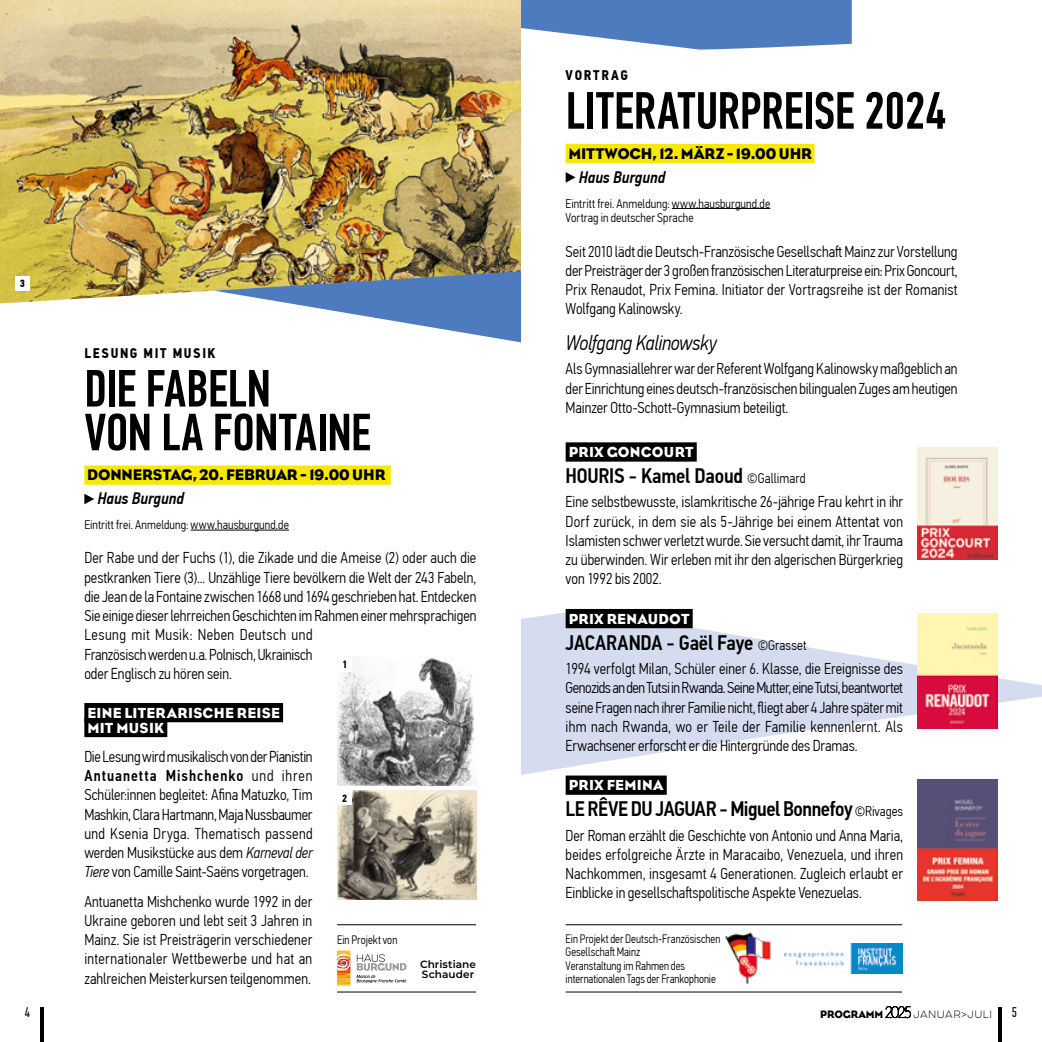
<style>
.page{position:relative;width:1042px;height:1042px;background:#fff}
.page>*{position:absolute;margin:0;border:0;box-sizing:border-box;transform-origin:0 0}
.t1{font:500 52.5px/43.8px "PF Din Text Comp Pro";letter-spacing:-.005em;color:#000}
.t2{font:500 21px "PF Din Text Cond Pro";letter-spacing:-.015em;color:#000}
.t3{font:italic 300 21px "PF Din Text Cond Pro";letter-spacing:-.015em;color:#000}
.t4{font:italic 500 16.62px "PF Din Text Cond Pro";color:#000}
.t5{font:300 15.75px/19.2px "PF Din Text Cond Pro";color:#000;text-align:justify}
.t6{font:15.75px "Eagle";letter-spacing:-.005em;color:#000}
.t7{font:14.88px/14.9px "Eagle";letter-spacing:.02em;color:#fff}
.t8{font:700 14px "PF Din Text Cond Pro";letter-spacing:.115em;color:#000}
.t9{font:14px "PF Din Text Comp Pro";color:#000}
.t10{font:300 12.6px/14.9px "PF Din Text Cond Pro";letter-spacing:.01em;color:#000}
.t11{font:300 12.25px/12.2px "PF Din Text Cond Pro";color:#000;scale:.94 1}
.t12{font:300 12.25px "PF Din Text Cond Pro";color:#000;scale:.96 1}
.t13{font:600 10.5px/10.5px "Montserrat";letter-spacing:.005em;color:#000}
.t14{font:700 10.5px "PF Din Text Cond Pro";color:#000}
.t15{font:100 9.45px "Eveleth Clean";letter-spacing:.055em;color:#000}
.s1{font-weight:500}
.s2{font-style:italic}
.s3{font-weight:300;font-size:14px}
.s4{font-family:"Eagle";font-weight:400;font-size:11.03px}
.s5{font-family:"Lato";font-size:15.75px}
</style>
<div class="page">
<svg style="left:521px;top:609px;width:521px;height:166px;fill:#d6dcf0"></svg>
<svg style="left:521px;top:0;width:331px;height:50px;background:#688ec7"></svg>
<div style="left:566px;top:144px;width:248px;height:19px;background:#f8e800"></div>
<hr style="left:672px;top:208px;width:98px;height:1px;background:#000">
<div style="left:566px;top:442px;width:131px;height:20px;background:#000"></div>
<div style="left:566px;top:609px;width:127px;height:19px;background:#000"></div>
<div style="left:566px;top:775px;width:101px;height:20px;background:#000"></div>
<svg style="left:566px;top:172px;width:9px;height:11px"></svg>
<hr style="left:40px;top:1008px;width:4px;height:34px;background:#000">
<hr style="left:998px;top:1008px;width:4px;height:34px;background:#000">
<hr style="left:566px;top:924px;width:336px;height:1px;background:#000">
<hr style="left:566px;top:991px;width:336px;height:1px;background:#000">
<img style="left:724px;top:932px;width:47px;height:52px">
<img style="left:918px;top:447px;width:79px;height:112px">
<img style="left:918px;top:613px;width:79px;height:115px">
<img style="left:918px;top:779px;width:79px;height:121px">
<img style="left:785px;top:943px;width:117px;height:30px">
<img style="left:0;top:0;width:521px;height:303px">
<div style="left:84px;top:465px;width:307px;height:20px;background:#f8e800"></div>
<hr style="left:191px;top:530px;width:98px;height:1px;background:#000">
<div style="left:84px;top:703px;width:199px;height:19px;background:#000"></div>
<div style="left:84px;top:718px;width:83px;height:19px;background:#000"></div>
<svg style="left:84px;top:494px;width:10px;height:10px"></svg>
<svg style="left:214px;top:271px;width:307px;height:71px"></svg>
<div style="left:15px;top:276px;width:15px;height:15px;background:#fff"></div>
<hr style="left:337px;top:924px;width:139px;height:1px;background:#000">
<hr style="left:337px;top:991px;width:139px;height:1px;background:#000">
<svg style="left:337px;top:950px;width:14px;height:35px"></svg>
<svg style="left:357px;top:954px;width:49px;height:29px"></svg>
<img style="left:337px;top:658px;width:138px;height:128px">
<img style="left:337px;top:790px;width:139px;height:109px">
<div style="left:337px;top:657px;width:15px;height:14px;background:#fff"></div>
<div style="left:337px;top:790px;width:15px;height:15px;background:#fff"></div>
<p class="t14" style="left:20px;top:277px;width:7px">3</p>
<p class="t8" style="left:84px;top:344px;width:133px">LESUNG MIT MUSIK</p>
<h1 class="t1" style="left:84px;top:367px;width:288px">DIE FABELN<br>VON LA FONTAINE</h1>
<p class="t6" style="left:87px;top:465px;width:300px">DONNERSTAG, 20. FEBRUAR - 19.00 UHR</p>
<p class="t4" style="left:97px;top:489px;width:88px">Haus Burgund</p>
<p class="t10" style="left:84px;top:517px;width:206px">Eintritt frei. Anmeldung: www.hausburgund.de</p>
<p class="t5" style="left:84px;top:548px;width:393px;text-align:left">Der Rabe und der Fuchs (1), die Zikade und die Ameise (2) oder auch die pestkranken Tiere (3)... Unzählige Tiere bevölkern die Welt der 243 Fabeln, die Jean de la Fontaine zwischen 1668 und 1694 geschrieben hat. Entdecken Sie einige dieser lehrreichen Geschichten im Rahmen einer mehrsprachigen Lesung mit Musik: Neben Deutsch und<br>Französisch werden u.a. Polnisch, Ukrainisch<br>oder Englisch zu hören sein.</p>
<p class="t7" style="left:87px;top:705px;width:194px">EINE LITERARISCHE REISE<br>MIT MUSIK</p>
<p class="t5" style="left:84px;top:747px;width:230px">Die Lesung wird musikalisch von der Pianistin <span class="s1">Antuanetta Mishchenko</span> und ihren Schüler:innen begleitet: Afina Matuzko, Tim Mashkin, Clara Hartmann, Maja Nussbaumer und Ksenia Dryga. Thematisch passend werden Musikstücke aus dem <span class="s2">Karneval der Tiere</span> von Camille Saint-Saëns vorgetragen.</p>
<p class="t5" style="left:84px;top:891px;width:229px">Antuanetta Mishchenko wurde 1992 in der Ukraine geboren und lebt seit 3 Jahren in Mainz. Sie ist Preisträgerin verschiedener internationaler Wettbewerbe und hat an zahlreichen Meisterkursen teilgenommen.</p>
<p class="t14" style="left:342px;top:658px;width:7px">1</p>
<p class="t14" style="left:342px;top:792px;width:7px">2</p>
<p class="t12" style="left:337px;top:933px;width:64px">Ein Projekt von</p>
<p class="t13" style="left:420px;top:958px;width:57px">Christiane<br>Schauder</p>
<p class="t8" style="left:566px;top:67px;width:64px">VORTRAG</p>
<h1 class="t1" style="left:566px;top:89px;width:382px">LITERATURPREISE 2024</h1>
<p class="t6" style="left:568px;top:144px;width:245px">MITTWOCH, 12. MÄRZ - 19.00 UHR</p>
<p class="t4" style="left:579px;top:167px;width:88px">Haus Burgund</p>
<p class="t10" style="left:566px;top:196px;width:206px">Eintritt frei. Anmeldung: www.hausburgund.de<br>Vortrag in deutscher Sprache</p>
<p class="t5" style="left:566px;top:242px;width:393px">Seit 2010 lädt die Deutsch-Französische Gesellschaft Mainz zur Vorstellung der Preisträger der 3 großen französischen Literaturpreise ein: Prix Goncourt, Prix Renaudot, Prix Femina. Initiator der Vortragsreihe ist der Romanist Wolfgang Kalinowsky.</p>
<h2 class="t3" style="left:566px;top:331px;width:153px">Wolfgang Kalinowsky</h2>
<p class="t5" style="left:566px;top:359px;width:393px">Als Gymnasiallehrer war der Referent Wolfgang Kalinowsky maßgeblich an der Einrichtung eines deutsch-französischen bilingualen Zuges am heutigen Mainzer Otto-Schott-Gymnasium beteiligt.</p>
<p class="t7" style="left:569px;top:444px;width:127px">PRIX GONCOURT</p>
<h2 class="t2" style="left:566px;top:463px;width:241px">HOURIS - Kamel Daoud <span class="s3">©Gallimard</span></h2>
<p class="t5" style="left:566px;top:492px;width:339px">Eine selbstbewusste, islamkritische 26-jährige Frau kehrt in ihr Dorf zurück, in dem sie als 5-Jährige bei einem Attentat von Islamisten schwer verletzt wurde. Sie versucht damit, ihr Trauma zu überwinden. Wir erleben mit ihr den algerischen Bürgerkrieg von 1992 bis 2002.</p>
<p class="t7" style="left:569px;top:611px;width:122px">PRIX RENAUDOT</p>
<h2 class="t2" style="left:566px;top:630px;width:242px">JACARANDA - Gaël Faye <span class="s3">©Grasset</span></h2>
<p class="t5" style="left:566px;top:659px;width:339px">1994 verfolgt Milan, Schüler einer 6. Klasse, die Ereignisse des Genozids an den Tutsi in Rwanda. Seine Mutter, eine Tutsi, beantwortet seine Fragen nach ihrer Familie nicht, fliegt aber 4 Jahre später mit ihm nach Rwanda, wo er Teile der Familie kennenlernt. Als Erwachsener erforscht er die Hintergründe des Dramas.</p>
<p class="t7" style="left:569px;top:777px;width:96px">PRIX FEMINA</p>
<h2 class="t2" style="left:566px;top:796px;width:339px">LE RÊVE DU JAGUAR - Miguel Bonnefoy <span class="s3">©Rivages</span></h2>
<p class="t5" style="left:566px;top:825px;width:339px">Der Roman erzählt die Geschichte von Antonio und Anna Maria, beides erfolgreiche Ärzte in Maracaibo, Venezuela, und ihren Nachkommen, insgesamt 4 Generationen. Zugleich erlaubt er Einblicke in gesellschaftspolitische Aspekte Venezuelas.</p>
<p class="t11" style="left:566px;top:933px;width:166px">Ein Projekt der Deutsch-Französischen<br>Gesellschaft Mainz</p>
<p class="t11" style="left:566px;top:960px;width:161px">Veranstaltung im Rahmen des internationalen Tags der Frankophonie</p>
<p class="t9" style="left:25px;top:1004px;width:7px">4</p>
<p class="t15" style="left:820px;top:1007px;width:173px"><span class="s4">PROGRAMM</span><span class="s5">2025</span> JANUAR&gt;JULI</p>
<p class="t9" style="left:1012px;top:1004px;width:7px">5</p>
</div>
